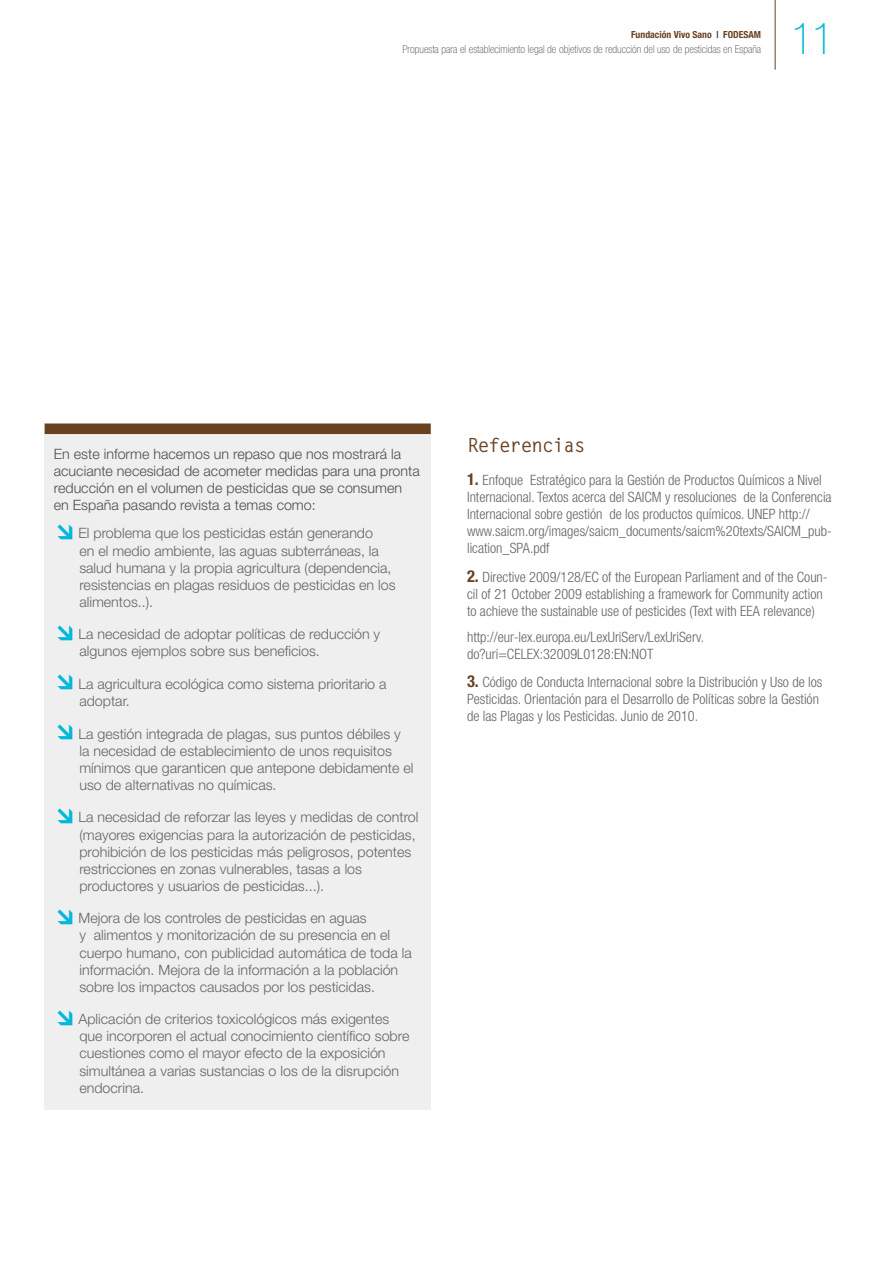
<style>
.page{position:relative;width:893px;height:1263px;background:#fff}
.page>*{position:absolute;margin:0;border:0;box-sizing:border-box;transform-origin:0 0}
.t1{font:100 condensed 43.5px "Helvetica Neue LT Std";color:#00b8db}
.t2{font:700 19.5px "Letter Gothic Std";letter-spacing:-.05em;color:#674120}
.t3{font:300 14.25px/17.1px "Helvetica Neue LT Std";color:#636466}
.t4{font:300 condensed 14.25px/17.1px "Helvetica Neue LT Std";color:#636466}
.t5{font:300 14.25px/17.1px "Helvetica Neue LT Std";color:#4d4d4f}
.t6{font:100 condensed 10.95px "Helvetica Neue LT Std";color:#4d4d4f}
.t7{font:700 condensed 9.75px "Helvetica Neue LT Std";color:#674120}
.s1{color:#4d4d4f}
.s2{color:#00b8db}
.s3{font-weight:700;font-size:16.5px;color:#674120}
</style>
<div class="page">
<div style="left:45px;top:423px;width:386px;height:687px;background:#efeff0"></div>
<hr style="left:775px;top:0;width:1px;height:70px;background:#674120">
<div style="left:45px;top:423px;width:386px;height:11px;background:#674120"></div>
<p class="t7" style="left:631px;top:29px;width:132px">Fundación Vivo Sano <span class="s1">|</span> FODESAM</p>
<p class="t6" style="left:402px;top:43px;width:360px">Propuesta para el establecimiento legal de objetivos de reducción del uso de pesticidas en España</p>
<h1 class="t1" style="left:792px;top:14px;width:43px">11</h1>
<p class="t5" style="left:54px;top:445px;width:367px">En este informe hacemos un repaso que nos mostrará la acuciante necesidad de acometer medidas para una pronta reducción en el volumen de pesticidas que se consumen en España pasando revista a temas como:</p>
<p class="t3" style="left:79px;top:524px;width:318px;text-indent:-23px"><span class="s2">→</span> El problema que los pesticidas están generando<br>en el medio ambiente, las aguas subterráneas, la salud humana y la propia agricultura (dependencia, resistencias en plagas residuos de pesticidas en los alimentos..).</p>
<p class="t3" style="left:79px;top:625px;width:302px;text-indent:-23px"><span class="s2">→</span> La necesidad de adoptar políticas de reducción y algunos ejemplos sobre sus beneficios.</p>
<p class="t3" style="left:79px;top:675px;width:309px;text-indent:-23px"><span class="s2">→</span> La agricultura ecológica como sistema prioritario a adoptar.</p>
<p class="t3" style="left:79px;top:725px;width:336px;text-indent:-23px"><span class="s2">→</span> La gestión integrada de plagas, sus puntos débiles y la necesidad de establecimiento de unos requisitos mínimos que garanticen que antepone debidamente el uso de alternativas no químicas.</p>
<p class="t3" style="left:79px;top:808px;width:341px;text-indent:-23px"><span class="s2">→</span> La necesidad de reforzar las leyes y medidas de control (mayores exigencias para la autorización de pesticidas, prohibición de los pesticidas más peligrosos, potentes restricciones en zonas vulnerables, tasas a los productores y usuarios de pesticidas...).</p>
<p class="t3" style="left:79px;top:909px;width:334px;text-indent:-23px"><span class="s2">→</span> Mejora de los controles de pesticidas en aguas<br>y alimentos y monitorización de su presencia en el cuerpo humano, con publicidad automática de toda la información. Mejora de la información a la población sobre los impactos causados por los pesticidas.</p>
<p class="t3" style="left:79px;top:1010px;width:331px;text-indent:-23px"><span class="s2">→</span> Aplicación de criterios toxicológicos más exigentes que incorporen el actual conocimiento científico sobre cuestiones como el mayor efecto de la exposición simultánea a varias sustancias o los de la disrupción endocrina.</p>
<h2 class="t2" style="left:467px;top:433px;width:120px">Referencias</h2>
<p class="t4" style="left:467px;top:471px;width:366px"><span class="s3">1.</span> Enfoque Estratégico para la Gestión de Productos Químicos a Nivel Internacional. Textos acerca del SAICM y resoluciones de la Conferencia Internacional sobre gestión de los productos químicos. UNEP http:// www.saicm.org/images/saicm_documents/saicm%20texts/SAICM_pub&shy;lication_SPA.pdf</p>
<p class="t4" style="left:467px;top:568px;width:362px"><span class="s3">2.</span> Directive 2009/128/EC of the European Parliament and of the Coun&shy;cil of 21 October 2009 establishing a framework for Community action to achieve the sustainable use of pesticides (Text with EEA relevance)</p>
<p class="t4" style="left:467px;top:628px;width:239px">http://eur-lex.europa.eu/LexUriServ/LexUriServ. do?uri=CELEX:32009L0128:EN:NOT</p>
<p class="t4" style="left:467px;top:673px;width:357px"><span class="s3">3.</span> Código de Conducta Internacional sobre la Distribución y Uso de los<br>Pesticidas. Orientación para el Desarrollo de Políticas sobre la Gestión de las Plagas y los Pesticidas. Junio de 2010.</p>
</div>
